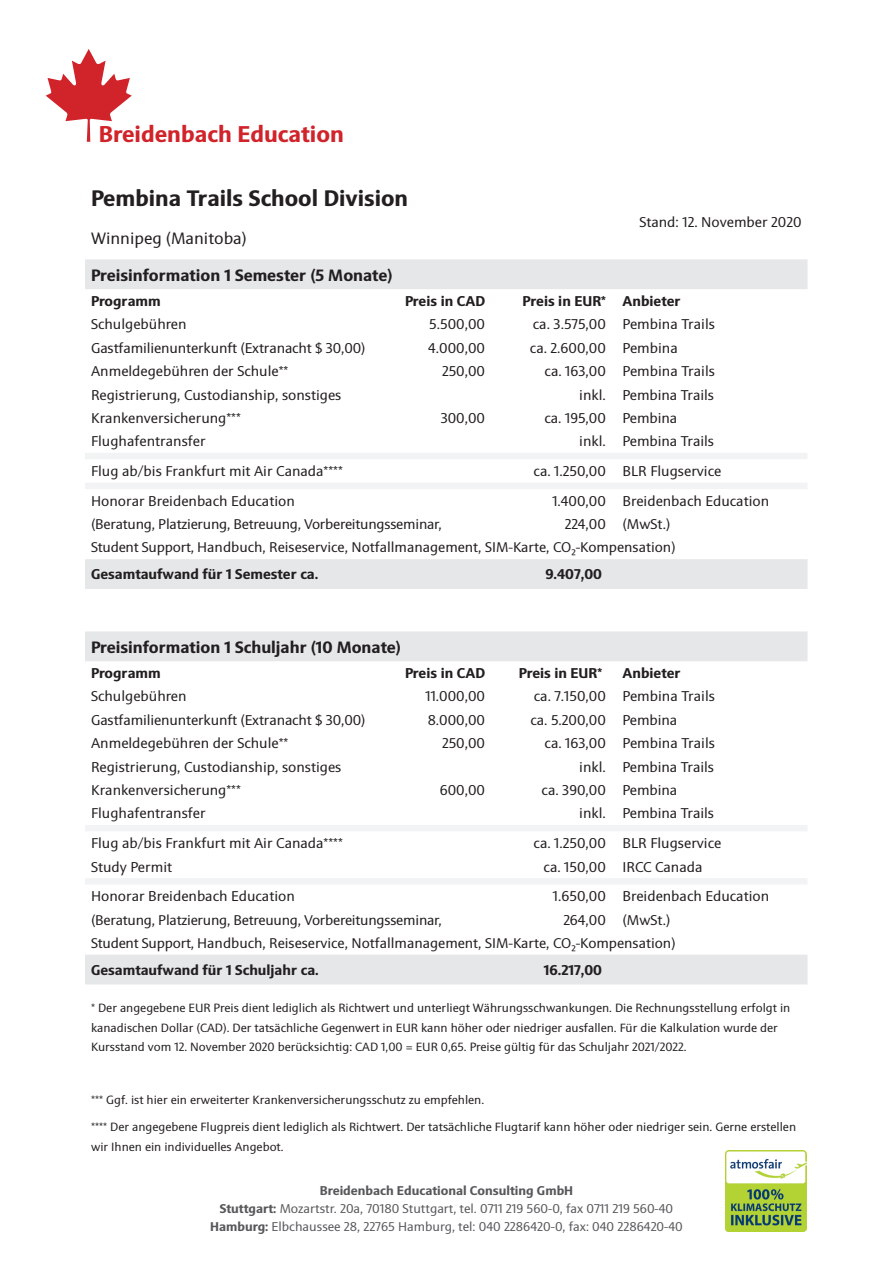
<style>
.page{position:relative;width:893px;height:1263px;background:#fff}
.page>*{position:absolute;margin:0;border:0;box-sizing:border-box;transform-origin:0 0}
.t1{font:700 22.95px "Sinova Pro";color:#d1232a}
.t2{font:700 22.5px "Sinova Pro";color:#231f20}
.t3{font:700 16.5px "Sinova Pro";color:#231f20}
.t4{font:16.5px "Sinova Pro";color:#231f20}
.t5{font:14.25px "Sinova Pro";color:#231f20}
.t6{font:700 14.25px "Sinova Pro";color:#231f20}
.t7{font:14.1px "Sinova Pro";letter-spacing:-.015em;color:#231f20}
.t8{font:12.75px "Sinova Pro";color:#57585a}
.t9{font:700 12.75px "Sinova Pro";color:#57585a}
.t10{font:12px/19.5px "Sinova Pro";color:#231f20}
.s1{font-weight:700}
</style>
<div class="page">
<svg style="left:85px;top:259px;width:722px;height:725px"></svg>
<svg style="left:85px;top:453px;width:722px;height:431px"></svg>
<svg style="left:46px;top:49px;width:86px;height:93px"></svg>
<img style="left:726px;top:1151px;width:81px;height:80px">
<p class="t1" style="left:99px;top:120px;width:247px">Breidenbach Education</p>
<p class="t2" style="left:91px;top:185px;width:319px">Pembina Trails School Division</p>
<p class="t5" style="left:639px;top:214px;width:164px">Stand: 12. November 2020</p>
<p class="t4" style="left:91px;top:229px;width:157px">Winnipeg (Manitoba)</p>
<p class="t3" style="left:91px;top:265px;width:303px">Preisinformation 1 Semester (5 Monate)</p>
<p class="t6" style="left:91px;top:293px;width:71px">Programm</p>
<p class="t6" style="left:405px;top:293px;width:82px">Preis in CAD</p>
<p class="t6" style="left:523px;top:293px;width:85px">Preis in EUR*</p>
<p class="t6" style="left:623px;top:293px;width:59px">Anbieter</p>
<p class="t5" style="left:91px;top:316px;width:97px">Schulgebühren</p>
<p class="t5" style="left:429px;top:316px;width:57px">5.500,00</p>
<p class="t5" style="left:533px;top:316px;width:75px">ca. 3.575,00</p>
<p class="t5" style="left:623px;top:316px;width:94px">Pembina Trails</p>
<p class="t5" style="left:91px;top:339px;width:276px">Gastfamilienunterkunft (Extranacht $ 30,00)</p>
<p class="t5" style="left:428px;top:339px;width:58px">4.000,00</p>
<p class="t5" style="left:530px;top:339px;width:77px">ca. 2.600,00</p>
<p class="t5" style="left:623px;top:339px;width:57px">Pembina</p>
<p class="t5" style="left:91px;top:363px;width:199px">Anmeldegebühren der Schule**</p>
<p class="t5" style="left:442px;top:363px;width:45px">250,00</p>
<p class="t5" style="left:545px;top:363px;width:63px">ca. 163,00</p>
<p class="t5" style="left:623px;top:363px;width:94px">Pembina Trails</p>
<p class="t5" style="left:91px;top:386px;width:252px">Registrierung, Custodianship, sonstiges</p>
<p class="t5" style="left:579px;top:386px;width:28px">inkl.</p>
<p class="t5" style="left:623px;top:386px;width:93px">Pembina Trails</p>
<p class="t5" style="left:91px;top:410px;width:151px">Krankenversicherung***</p>
<p class="t5" style="left:441px;top:410px;width:46px">300,00</p>
<p class="t5" style="left:544px;top:410px;width:63px">ca. 195,00</p>
<p class="t5" style="left:623px;top:410px;width:56px">Pembina</p>
<p class="t5" style="left:91px;top:433px;width:116px">Flughafentransfer</p>
<p class="t5" style="left:579px;top:433px;width:28px">inkl.</p>
<p class="t5" style="left:623px;top:433px;width:93px">Pembina Trails</p>
<p class="t5" style="left:91px;top:463px;width:253px">Flug ab/bis Frankfurt mit Air Canada****</p>
<p class="t5" style="left:534px;top:463px;width:74px">ca. 1.250,00</p>
<p class="t5" style="left:623px;top:463px;width:100px">BLR Flugservice</p>
<p class="t5" style="left:91px;top:493px;width:205px">Honorar Breidenbach Education</p>
<p class="t5" style="left:552px;top:493px;width:55px">1.400,00</p>
<p class="t5" style="left:623px;top:493px;width:148px">Breidenbach Education</p>
<p class="t7" style="left:91px;top:516px;width:352px">(Beratung, Platzierung, Betreuung, Vorbereitungsseminar,</p>
<p class="t5" style="left:565px;top:516px;width:43px">224,00</p>
<p class="t5" style="left:623px;top:516px;width:49px">(MwSt.)</p>
<p class="t7" style="left:91px;top:539px;width:586px">Student Support, Handbuch, Reiseservice, Notfallmanagement, SIM-Karte, CO₂-Kompensation)</p>
<p class="t6" style="left:91px;top:566px;width:229px">Gesamtaufwand für 1 Semester ca.</p>
<p class="t6" style="left:545px;top:566px;width:58px">9.407,00</p>
<p class="t3" style="left:91px;top:637px;width:311px">Preisinformation 1 Schuljahr (10 Monate)</p>
<p class="t6" style="left:91px;top:665px;width:71px">Programm</p>
<p class="t6" style="left:405px;top:665px;width:82px">Preis in CAD</p>
<p class="t6" style="left:519px;top:665px;width:85px">Preis in EUR*</p>
<p class="t6" style="left:623px;top:665px;width:59px">Anbieter</p>
<p class="t5" style="left:91px;top:688px;width:97px">Schulgebühren</p>
<p class="t5" style="left:426px;top:688px;width:61px">11.000,00</p>
<p class="t5" style="left:534px;top:688px;width:74px">ca. 7.150,00</p>
<p class="t5" style="left:623px;top:688px;width:94px">Pembina Trails</p>
<p class="t5" style="left:91px;top:711px;width:276px">Gastfamilienunterkunft (Extranacht $ 30,00)</p>
<p class="t5" style="left:428px;top:711px;width:59px">8.000,00</p>
<p class="t5" style="left:530px;top:711px;width:77px">ca. 5.200,00</p>
<p class="t5" style="left:623px;top:711px;width:56px">Pembina</p>
<p class="t5" style="left:91px;top:735px;width:199px">Anmeldegebühren der Schule**</p>
<p class="t5" style="left:442px;top:735px;width:45px">250,00</p>
<p class="t5" style="left:545px;top:735px;width:63px">ca. 163,00</p>
<p class="t5" style="left:623px;top:735px;width:94px">Pembina Trails</p>
<p class="t5" style="left:91px;top:758px;width:252px">Registrierung, Custodianship, sonstiges</p>
<p class="t5" style="left:579px;top:758px;width:28px">inkl.</p>
<p class="t5" style="left:623px;top:758px;width:93px">Pembina Trails</p>
<p class="t5" style="left:91px;top:782px;width:151px">Krankenversicherung***</p>
<p class="t5" style="left:440px;top:782px;width:47px">600,00</p>
<p class="t5" style="left:542px;top:782px;width:66px">ca. 390,00</p>
<p class="t5" style="left:623px;top:782px;width:56px">Pembina</p>
<p class="t5" style="left:91px;top:805px;width:116px">Flughafentransfer</p>
<p class="t5" style="left:579px;top:805px;width:28px">inkl.</p>
<p class="t5" style="left:623px;top:805px;width:93px">Pembina Trails</p>
<p class="t5" style="left:91px;top:835px;width:253px">Flug ab/bis Frankfurt mit Air Canada****</p>
<p class="t5" style="left:534px;top:835px;width:74px">ca. 1.250,00</p>
<p class="t5" style="left:623px;top:835px;width:100px">BLR Flugservice</p>
<p class="t5" style="left:91px;top:858px;width:83px">Study Permit</p>
<p class="t5" style="left:544px;top:858px;width:64px">ca. 150,00</p>
<p class="t5" style="left:623px;top:858px;width:81px">IRCC Canada</p>
<p class="t5" style="left:91px;top:888px;width:205px">Honorar Breidenbach Education</p>
<p class="t5" style="left:553px;top:888px;width:54px">1.650,00</p>
<p class="t5" style="left:623px;top:888px;width:148px">Breidenbach Education</p>
<p class="t7" style="left:91px;top:911px;width:352px">(Beratung, Platzierung, Betreuung, Vorbereitungsseminar,</p>
<p class="t5" style="left:563px;top:911px;width:44px">264,00</p>
<p class="t5" style="left:623px;top:911px;width:49px">(MwSt.)</p>
<p class="t7" style="left:91px;top:935px;width:586px">Student Support, Handbuch, Reiseservice, Notfallmanagement, SIM-Karte, CO₂-Kompensation)</p>
<p class="t6" style="left:91px;top:962px;width:229px">Gesamtaufwand für 1 Schuljahr ca.</p>
<p class="t6" style="left:544px;top:962px;width:60px">16.217,00</p>
<p class="t10" style="left:91px;top:998px;width:701px">* Der angegebene EUR Preis dient lediglich als Richtwert und unterliegt Währungsschwankungen. Die Rechnungsstellung erfolgt in kanadischen Dollar (CAD). Der tatsächliche Gegenwert in EUR kann höher oder niedriger ausfallen. Für die Kalkulation wurde der<br>Kursstand vom 12. November 2020 berücksichtig: CAD 1,00 = EUR 0,65. Preise gültig für das Schuljahr 2021/2022.</p>
<p class="t10" style="left:91px;top:1090px;width:395px">*** Ggf. ist hier ein erweiterter Krankenversicherungsschutz zu empfehlen.</p>
<p class="t10" style="left:91px;top:1117px;width:707px">**** Der angegebene Flugpreis dient lediglich als Richtwert. Der tatsächliche Flugtarif kann höher oder niedriger sein. Gerne erstellen wir Ihnen ein individuelles Angebot.</p>
<p class="t9" style="left:320px;top:1183px;width:255px">Breidenbach Educational Consulting GmbH</p>
<p class="t8" style="left:220px;top:1201px;width:455px"><span class="s1">Stuttgart:</span> Mozartstr. 20a, 70180 Stuttgart, tel. 0711 219 560-0, fax 0711 219 560-40</p>
<p class="t8" style="left:210px;top:1219px;width:474px"><span class="s1">Hamburg:</span> Elbchaussee 28, 22765 Hamburg, tel: 040 2286420-0, fax: 040 2286420-40</p>
</div>
